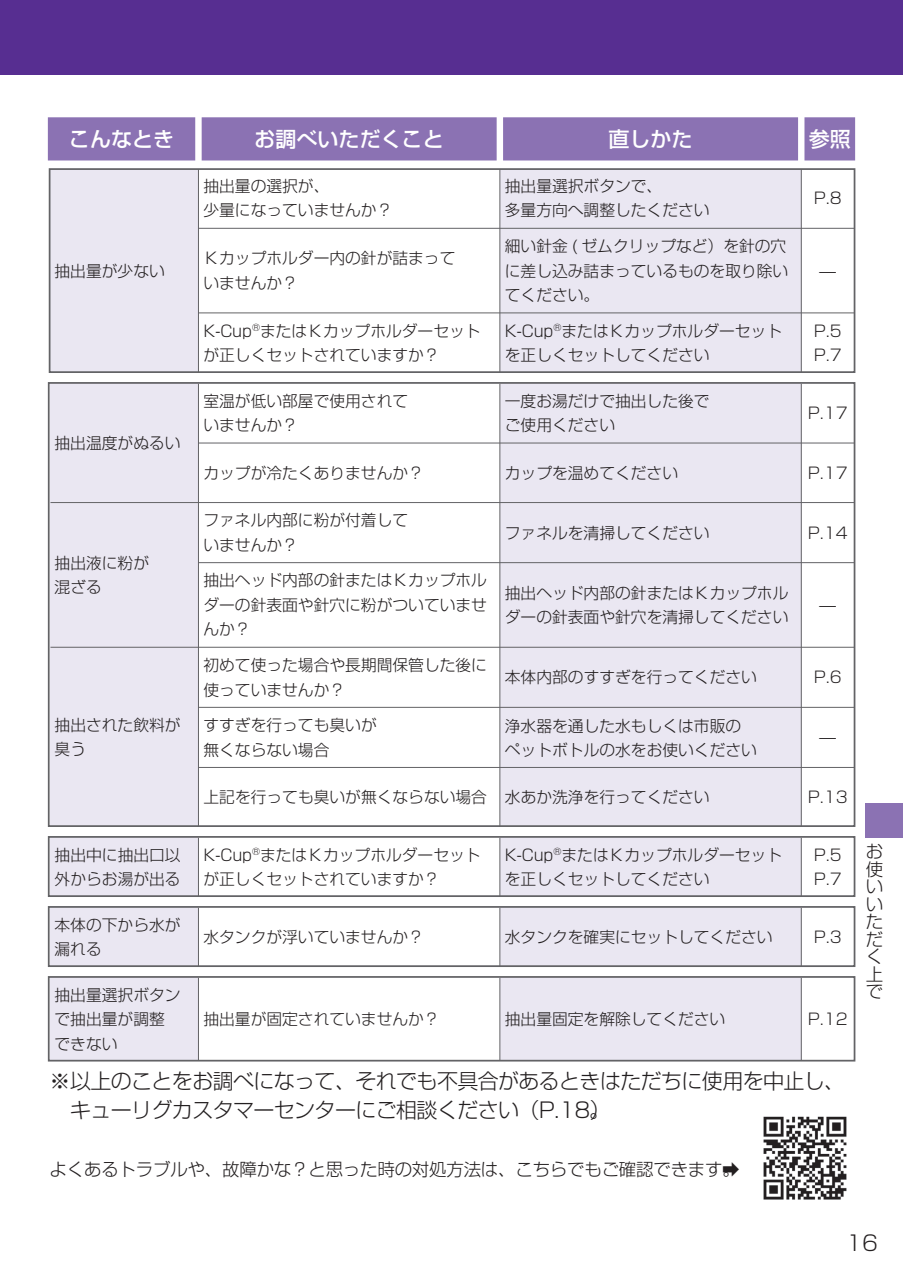
<style>
.page{position:relative;width:903px;height:1275px;background:#fff}
.page>*{position:absolute;margin:0;border:0;box-sizing:border-box;transform-origin:0 0}
.t1{font:300 21px/29.8px "Shin Go Pro";letter-spacing:-.03em;color:#231f20}
.t2{font:500 21px "Shin Go Pro";color:#fff}
.t3{font:300 17.5px/17.5px "Shin Go Pro";letter-spacing:-.015em;color:#231f20}
.t4{font:300 15.75px/24.5px "Shin Go Pro";color:#231f20}
.t5{font:15.75px "Koz Go Pr 6 N";color:#231f20}
</style>
<div class="page">
<div style="left:0;top:0;width:903px;height:74px;background:#572e91"></div>
<div style="left:866px;top:803px;width:37px;height:35px;background:#8b72b3"></div>
<div style="left:202px;top:117px;width:295px;height:43px;background:#8b72b3"></div>
<div style="left:503px;top:117px;width:295px;height:43px;background:#8b72b3"></div>
<div style="left:804px;top:117px;width:51px;height:43px;background:#8b72b3"></div>
<div style="left:48px;top:117px;width:147px;height:43px;background:#8b72b3"></div>
<div style="left:50px;top:169px;width:148px;height:203px;background:#eae7f2"></div>
<div style="left:500px;top:169px;width:301px;height:203px;background:#eae7f2"></div>
<div style="left:49px;top:168px;width:806px;height:205px;border:2px solid #636366"></div>
<hr style="left:198px;top:228px;width:656px;height:1px;background:#636366">
<hr style="left:198px;top:312px;width:656px;height:1px;background:#636366">
<svg style="left:47px;top:382px;width:809px;height:680px"></svg>
<hr style="left:198px;top:443px;width:656px;height:1px;background:#636366">
<hr style="left:50px;top:502px;width:148px;height:1px;background:#636366">
<hr style="left:198px;top:502px;width:656px;height:1px;background:#636366">
<hr style="left:198px;top:562px;width:656px;height:1px;background:#636366">
<hr style="left:50px;top:647px;width:148px;height:1px;background:#636366">
<hr style="left:198px;top:647px;width:656px;height:1px;background:#636366">
<hr style="left:198px;top:707px;width:656px;height:1px;background:#636366">
<hr style="left:198px;top:767px;width:656px;height:1px;background:#636366">
<hr style="left:198px;top:169px;width:1px;height:203px;background:#636366">
<hr style="left:198px;top:384px;width:1px;height:442px;background:#636366">
<hr style="left:198px;top:838px;width:1px;height:58px;background:#636366">
<hr style="left:198px;top:908px;width:1px;height:58px;background:#636366">
<hr style="left:198px;top:978px;width:1px;height:83px;background:#636366">
<hr style="left:801px;top:169px;width:1px;height:203px;background:#636366">
<hr style="left:801px;top:384px;width:1px;height:442px;background:#636366">
<hr style="left:801px;top:838px;width:1px;height:58px;background:#636366">
<hr style="left:801px;top:908px;width:1px;height:58px;background:#636366">
<hr style="left:801px;top:978px;width:1px;height:83px;background:#636366">
<hr style="left:499px;top:169px;width:1px;height:203px;background:#636366">
<hr style="left:499px;top:384px;width:1px;height:442px;background:#636366">
<hr style="left:499px;top:838px;width:1px;height:58px;background:#636366">
<hr style="left:499px;top:908px;width:1px;height:58px;background:#636366">
<hr style="left:499px;top:978px;width:1px;height:83px;background:#636366">
<img style="left:763px;top:1116px;width:84px;height:84px">
<h1 class="t2" style="left:69px;top:121px;width:107px">こんなとき</h1>
<h1 class="t2" style="left:255px;top:121px;width:190px">お調べいただくこと</h1>
<h1 class="t2" style="left:608px;top:121px;width:85px">直しかた</h1>
<h1 class="t2" style="left:809px;top:121px;width:43px">参照</h1>
<p class="t4" style="left:55px;top:256px;width:112px">抽出量が少ない</p>
<p class="t4" style="left:55px;top:429px;width:127px">抽出温度がぬるい</p>
<p class="t4" style="left:55px;top:548px;width:96px">抽出液に粉が混ざる</p>
<p class="t4" style="left:55px;top:711px;width:127px">抽出された飲料が臭う</p>
<p class="t4" style="left:203px;top:172px;width:190px">抽出量の選択が、<br>少量になっていませんか？</p>
<p class="t4" style="left:505px;top:172px;width:206px">抽出量選択ボタンで、<br>多量方向へ調整したください</p>
<p class="t4" style="left:203px;top:244px;width:253px">Ｋカップホルダー内の針が詰まっていませんか？</p>
<p class="t4" style="left:505px;top:232px;width:285px">細い針金 ( ゼムクリップなど）を針の穴に差し込み詰まっているものを取り除いてください。</p>
<p class="t4" style="left:814px;top:184px;width:29px">P.8</p>
<p class="t5" style="left:819px;top:262px;width:19px">̶</p>
<p class="t4" style="left:203px;top:317px;width:279px">K-Cup<sup>®</sup>またはＫカップホルダーセットが正しくセットされていますか？</p>
<p class="t4" style="left:505px;top:317px;width:279px">K-Cup<sup>®</sup>またはＫカップホルダーセットを正しくセットしてください</p>
<p class="t4" style="left:814px;top:317px;width:29px">P.5<br>P.7</p>
<p class="t4" style="left:203px;top:387px;width:206px">室温が低い部屋で使用されていませんか？</p>
<p class="t4" style="left:505px;top:387px;width:206px">一度お湯だけで抽出した後でご使用ください</p>
<p class="t4" style="left:808px;top:399px;width:41px">P.17</p>
<p class="t4" style="left:203px;top:459px;width:222px">カップが冷たくありませんか？</p>
<p class="t4" style="left:505px;top:459px;width:175px">カップを温めてください</p>
<p class="t4" style="left:808px;top:459px;width:41px">P.17</p>
<p class="t4" style="left:203px;top:506px;width:206px">ファネル内部に粉が付着していませんか？</p>
<p class="t4" style="left:203px;top:566px;width:285px;text-align:justify">抽出ヘッド内部の針またはＫカップホルダーの針表面や針穴に粉がついていませんか？</p>
<p class="t4" style="left:505px;top:518px;width:206px">ファネルを清掃してください</p>
<p class="t4" style="left:808px;top:518px;width:41px">P.14</p>
<p class="t4" style="left:505px;top:579px;width:285px">抽出ヘッド内部の針またはＫカップホルダーの針表面や針穴を清掃してください</p>
<p class="t5" style="left:819px;top:596px;width:19px">̶</p>
<p class="t4" style="left:203px;top:651px;width:285px">初めて使った場合や長期間保管した後に使っていませんか？</p>
<p class="t4" style="left:505px;top:663px;width:253px">本体内部のすすぎを行ってください</p>
<p class="t4" style="left:814px;top:663px;width:29px">P.6</p>
<p class="t4" style="left:203px;top:711px;width:175px">すすぎを行っても臭いが無くならない場合</p>
<p class="t4" style="left:505px;top:711px;width:253px">浄水器を通した水もしくは市販のペットボトルの水をお使いください</p>
<p class="t5" style="left:819px;top:729px;width:19px">̶</p>
<p class="t4" style="left:203px;top:783px;width:508px">上記を行っても臭いが無くならない場合 水あか洗浄を行ってください</p>
<p class="t4" style="left:808px;top:783px;width:41px">P.13</p>
<p class="t4" style="left:55px;top:841px;width:127px">抽出中に抽出口以外からお湯が出る</p>
<p class="t4" style="left:203px;top:840px;width:279px">K-Cup<sup>®</sup>またはＫカップホルダーセットが正しくセットされていますか？</p>
<p class="t4" style="left:505px;top:840px;width:279px">K-Cup<sup>®</sup>またはＫカップホルダーセットを正しくセットしてください</p>
<p class="t4" style="left:814px;top:840px;width:29px">P.5<br>P.7</p>
<p class="t4" style="left:55px;top:910px;width:127px">本体の下から水が漏れる</p>
<p class="t4" style="left:203px;top:923px;width:222px">水タンクが浮いていませんか？</p>
<p class="t4" style="left:505px;top:923px;width:269px">水タンクを確実にセットしてください</p>
<p class="t4" style="left:814px;top:923px;width:29px">P.3</p>
<p class="t4" style="left:55px;top:981px;width:127px">抽出量選択ボタンで抽出量が調整できない</p>
<p class="t4" style="left:203px;top:1005px;width:238px">抽出量が固定されていませんか？</p>
<p class="t4" style="left:505px;top:1005px;width:222px">抽出量固定を解除してください</p>
<p class="t4" style="left:808px;top:1005px;width:41px">P.12</p>
<h1 class="t1" style="left:70px;top:1063px;width:777px;text-indent:-20px">※以上のことをお調べになって、それでも不具合があるときはただちに使用を中止し、キューリグカスタマーセンターにご相談ください（P.18。）</h1>
<p class="t3" style="left:50px;top:1159px;width:692px">よくあるトラブルや、故障かな？と思った時の対処方法は、こちらでもご確認できます➡。</p>
<p class="t3" style="left:866px;top:841px;width:18px">お使いいただく上で</p>
<h1 class="t1" style="left:846px;top:1225px;width:33px">16</h1>
</div>
